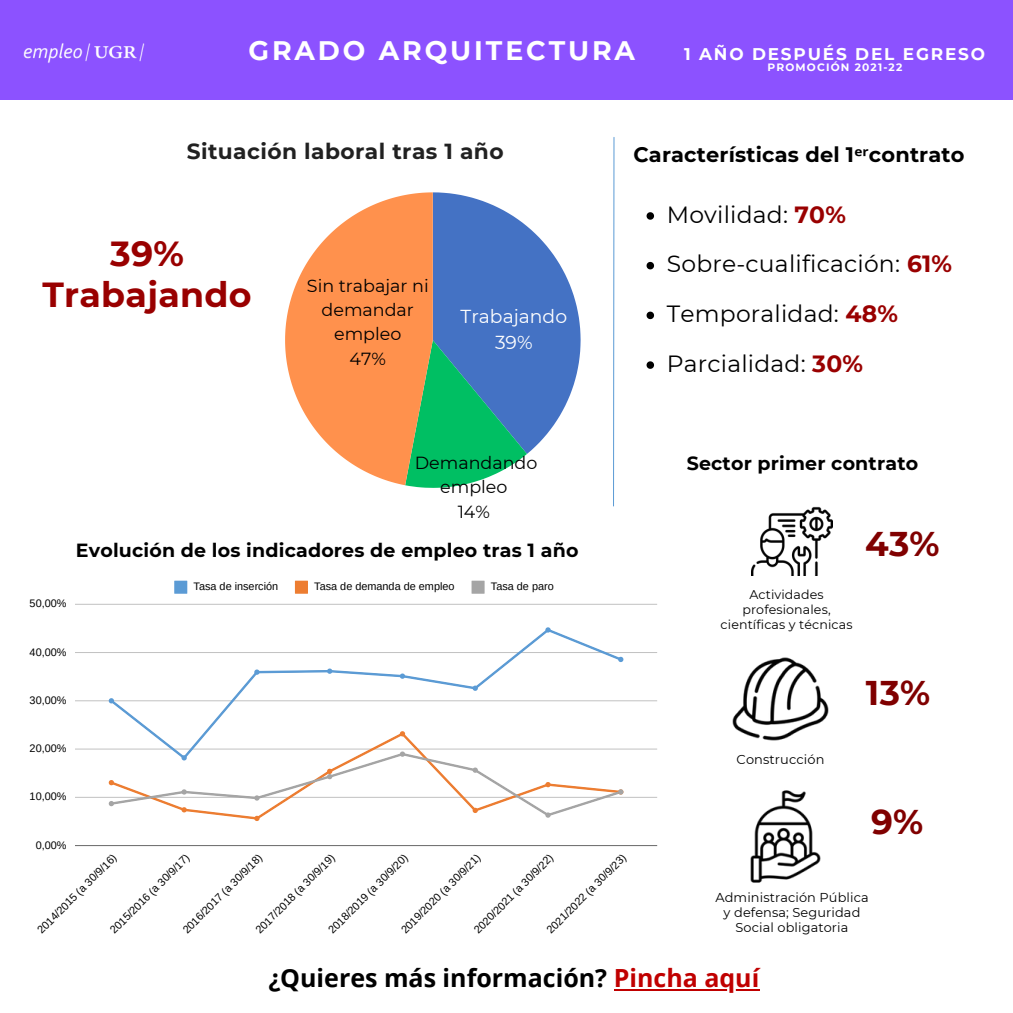
<style>
.page{position:relative;width:1013px;height:1013px;background:#fff}
.page>*{position:absolute;margin:0;border:0;box-sizing:border-box;transform-origin:0 0}
.t1{font:700 34.75px/41.2px "Montserrat";letter-spacing:.01em;color:#900;text-align:center}
.t2{font:700 34.25px "Montserrat";color:#800000}
.t3{font:700 26.75px "Montserrat";letter-spacing:.11em;color:#fff}
.t4{font:700 25px "Open Sans";color:#000}
.t5{font:23.38px "Montserrat";letter-spacing:.01em;color:#000}
.t6{font:700 21.75px "Montserrat";letter-spacing:.02em;color:#212121}
.t7{font:700 20.88px "Montserrat";letter-spacing:.01em;color:#000}
.t8{font:700 19px "Montserrat";letter-spacing:.01em;color:#000}
.t9{font:18.75px "Montserrat";color:#fff}
.t10{font:17.5px/24.4px "Montserrat";color:#000;text-align:center}
.t11{font:700 16.88px "Montserrat";letter-spacing:.11em;color:#fff}
.t12{font:12.88px/15px "Montserrat";letter-spacing:.01em;color:#000;text-align:center}
.t13{font:12.62px/15px "Montserrat";letter-spacing:.01em;color:#000;text-align:center}
.t14{font:10.88px "Arimo";color:#000}
.t15{font:700 10.62px "Montserrat";letter-spacing:.11em;color:#fff}
.s1{font-family:"Noto Sans"}
.s2{font-weight:700;color:#900}
.s3{color:#c00000}
</style>
<div class="page">
<svg style="left:405px;top:192px;width:175px;height:296px"></svg>
<svg style="left:285px;top:192px;width:148px;height:293px;fill:#ff914d"></svg>
<svg style="left:174px;top:580px;width:13px;height:13px"></svg>
<svg style="left:295px;top:580px;width:13px;height:13px"></svg>
<svg style="left:471px;top:580px;width:13px;height:13px"></svg>
<hr style="left:75px;top:845px;width:582px;height:1px;background:#747474">
<hr style="left:75px;top:797px;width:582px;height:1px;background:#cacaca">
<hr style="left:75px;top:748px;width:582px;height:1px;background:#e4e4e4">
<hr style="left:75px;top:700px;width:582px;height:1px;background:#d3d3d3">
<hr style="left:75px;top:652px;width:582px;height:1px;background:#c3c3c3">
<hr style="left:75px;top:604px;width:582px;height:1px;background:#cdcdcd">
<svg style="left:108px;top:627px;width:516px;height:194px"></svg>
<svg style="left:613px;top:137px;width:2px;height:370px"></svg>
<img style="left:751px;top:506px;width:81px;height:70px">
<div style="left:0;top:0;width:1012px;height:99px;background:#8c52ff"></div>
<img style="left:732px;top:657px;width:97px;height:84px">
<img style="left:750px;top:790px;width:71px;height:93px">
<svg style="left:646px;top:212px;width:8px;height:8px"></svg>
<svg style="left:646px;top:262px;width:8px;height:7px"></svg>
<svg style="left:646px;top:311px;width:8px;height:8px"></svg>
<svg style="left:646px;top:361px;width:8px;height:8px"></svg>
<hr style="left:613px;top:988px;width:146px;height:2px;background:#c00000">
<img style="left:9px;top:43px;width:150px;height:57px">
<h6 class="t3" style="left:248px;top:34px;width:388px">GRADO ARQUITECTURA</h6>
<h1 class="t11" style="left:684px;top:44px;width:302px">1 AÑO DESPUÉS DEL EGRESO</h1>
<h6 class="t15" style="left:767px;top:60px;width:136px">PROMOCIÓN 2021-22</h6>
<p class="t6" style="left:187px;top:138px;width:318px">Situación laboral tras 1 año</p>
<p class="t1" style="left:42px;top:233px;width:211px">39%<br>Trabajando</p>
<p class="t10" style="left:307px;top:273px;width:123px">Sin trabajar ni demandar empleo</p>
<h1 class="t10" style="left:349px;top:346px;width:38px">47%</h1>
<h1 class="t9" style="left:460px;top:304px;width:108px">Trabajando</h1>
<p class="t9" style="left:495px;top:331px;width:39px">39%</p>
<p class="t10" style="left:415px;top:450px;width:124px">Demandando empleo</p>
<h3 class="t10" style="left:457px;top:499px;width:34px">14%</h3>
<p class="t8" style="left:76px;top:538px;width:504px">Evolución de los indicadores de empleo tras 1 año</p>
<p class="t14" style="left:30px;top:597px;width:38px">50,00%</p>
<p class="t14" style="left:30px;top:646px;width:38px">40,00%</p>
<p class="t14" style="left:30px;top:694px;width:38px">30,00%</p>
<p class="t14" style="left:30px;top:742px;width:38px">20,00%</p>
<p class="t14" style="left:30px;top:790px;width:38px">10,00%</p>
<p class="t14" style="left:36px;top:838px;width:32px">0,00%</p>
<p class="t14" style="left:194px;top:580px;width:86px">Tasa de inserción</p>
<p class="t14" style="left:314px;top:580px;width:142px">Tasa de demanda de empleo</p>
<p class="t14" style="left:491px;top:580px;width:64px">Tasa de paro</p>
<h4 class="t7" style="left:633px;top:142px;width:332px">Características del 1<span class="s1">ᵉʳ</span>contrato</h4>
<h6 class="t5" style="left:666px;top:200px;width:181px">Movilidad: <span class="s2">70%</span></h6>
<p class="t5" style="left:666px;top:249px;width:287px">Sobre-cualificación: <span class="s2">61%</span></p>
<p class="t5" style="left:666px;top:299px;width:233px">Temporalidad: <span class="s2">48%</span></p>
<p class="t5" style="left:666px;top:349px;width:198px">Parcialidad: <span class="s2">30%</span></p>
<h1 class="t8" style="left:686px;top:452px;width:233px">Sector primer contrato</h1>
<p class="t13" style="left:720px;top:587px;width:133px">Actividades profesionales, científicas y técnicas</p>
<p class="t2" style="left:865px;top:523px;width:76px">43%</p>
<p class="t2" style="left:865px;top:671px;width:66px">13%</p>
<p class="t12" style="left:736px;top:752px;width:89px">Construcción</p>
<p class="t2" style="left:871px;top:801px;width:54px">9%</p>
<p class="t14" style="left:35px;top:927px;width:108px;rotate:-45deg">2014/2015 (a 30/9/16)</p>
<p class="t14" style="left:108px;top:927px;width:108px;rotate:-45deg">2015/2016 (a 30/9/17)</p>
<p class="t14" style="left:180px;top:927px;width:108px;rotate:-45deg">2016/2017 (a 30/9/18)</p>
<p class="t14" style="left:253px;top:927px;width:108px;rotate:-45deg">2017/2018 (a 30/9/19)</p>
<p class="t14" style="left:326px;top:927px;width:108px;rotate:-45deg">2018/2019 (a 30/9/20)</p>
<p class="t14" style="left:399px;top:927px;width:108px;rotate:-45deg">2019/2020 (a 30/9/21)</p>
<p class="t14" style="left:471px;top:927px;width:108px;rotate:-45deg">2020/2021 (a 30/9/22)</p>
<p class="t14" style="left:544px;top:927px;width:108px;rotate:-45deg">2021/2022 (a 30/9/23)</p>
<p class="t12" style="left:715px;top:890px;width:155px">Administración Pública y defensa; Seguridad<br>Social obligatoria</p>
<p class="t4" style="left:268px;top:960px;width:492px">¿Quieres más información? <span class="s3">Pincha aquí</span></p>
</div>
